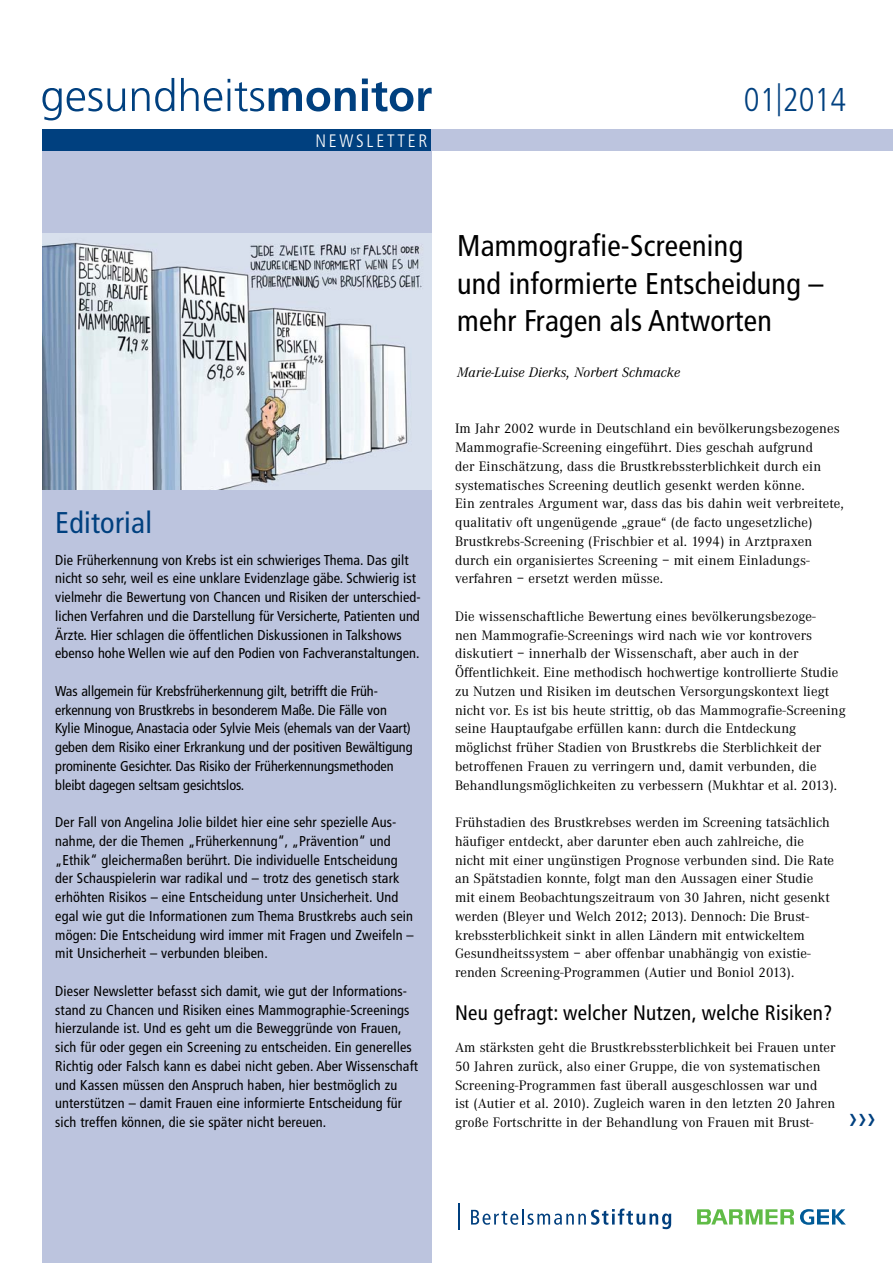
<style>
.page{position:relative;width:893px;height:1263px;background:#fff}
.page>*{position:absolute;margin:0;border:0;box-sizing:border-box;transform-origin:0 0}
.t1{font:300 condensed 33px "Frutiger LT Pro";color:#00407f}
.t2{font:condensed 30px/37.5px "Frutiger LT Pro";letter-spacing:.01em;color:#000}
.t3{font:condensed 30px "Frutiger LT Pro";letter-spacing:.01em;color:#00407f}
.t4{font:condensed 21px "Frutiger LT Pro";letter-spacing:.015em;color:#000}
.t5{font:300 condensed 18px "Frutiger LT Pro";letter-spacing:.15em;color:#fff}
.t6{font:14.25px/18.8px "Corporate A";letter-spacing:.005em;color:#000}
.t7{font:condensed 14.25px/18.8px "Frutiger LT Pro";letter-spacing:.01em;color:#000}
.t8{font:italic 14.25px "Corporate A";letter-spacing:.01em;color:#000}
</style>
<div class="page">
<div style="left:42px;top:151px;width:390px;height:1112px;background:#bcc4de"></div>
<svg style="left:471px;top:1209px;width:200px;height:20px"></svg>
<svg style="left:458px;top:1203px;width:1px;height:27px"></svg>
<svg style="left:697px;top:1209px;width:97px;height:16px"></svg>
<svg style="left:800px;top:1209px;width:46px;height:16px"></svg>
<svg style="left:42px;top:78px;width:390px;height:42px"></svg>
<div style="left:42px;top:130px;width:390px;height:21px;background:#00407f"></div>
<div style="left:432px;top:130px;width:461px;height:21px;background:#bcc4de"></div>
<img style="left:43px;top:234px;width:389px;height:256px">
<p class="t5" style="left:315px;top:134px;width:113px">NEWSLETTER</p>
<h1 class="t1" style="left:744px;top:87px;width:104px">01|2014</h1>
<h2 class="t3" style="left:55px;top:512px;width:98px">Editorial</h2>
<p class="t7" style="left:55px;top:552px;width:367px">Die Früherkennung von Krebs ist ein schwieriges Thema. Das gilt nicht so sehr, weil es eine unklare Evidenzlage gäbe. Schwierig ist vielmehr die Bewertung von Chancen und Risiken der unterschied&shy;lichen Verfahren und die Darstellung für Versicherte, Patienten und Ärzte. Hier schlagen die öffentlichen Diskussionen in Talkshows ebenso hohe Wellen wie auf den Podien von Fachveranstaltungen.</p>
<p class="t7" style="left:55px;top:683px;width:359px">Was allgemein für Krebsfrüherkennung gilt, betrifft die Früh&shy;erkennung von Brustkrebs in besonderem Maße. Die Fälle von Kylie Minogue, Anastacia oder Sylvie Meis (ehemals van der Vaart) geben dem Risiko einer Erkrankung und der positiven Bewältigung prominente Gesichter. Das Risiko der Früherkennungs methoden bleibt dagegen seltsam gesichtslos.</p>
<p class="t7" style="left:55px;top:814px;width:360px">Der Fall von Angelina Jolie bildet hier eine sehr spezielle Aus&shy;nahme, der die Themen „Früherkennung“, „Prävention“ und „Ethik“ gleichermaßen berührt. Die individuelle Entscheidung der Schauspielerin war radikal und – trotz des genetisch stark erhöhten Risikos – eine Entscheidung unter Unsicherheit. Und egal wie gut die Informationen zum Thema Brustkrebs auch sein mögen: Die Entscheidung wird immer mit Fragen und Zweifeln – mit Unsicherheit – verbunden bleiben.</p>
<p class="t7" style="left:55px;top:983px;width:364px">Dieser Newsletter befasst sich damit, wie gut der Informations&shy;stand zu Chancen und Risiken eines Mammographie-Screenings hierzulande ist. Und es geht um die Beweggründe von Frauen, sich für oder gegen ein Screening zu entscheiden. Ein generelles Richtig oder Falsch kann es dabei nicht geben. Aber Wissenschaft und Kassen müssen den Anspruch haben, hier bestmöglich zu unterstützen – damit Frauen eine informierte Entscheidung für sich treffen können, die sie später nicht bereuen.</p>
<h2 class="t2" style="left:457px;top:230px;width:368px">Mammografie-Screening<br>und informierte Entscheidung – mehr Fragen als Antworten</h2>
<p class="t8" style="left:457px;top:367px;width:225px">Marie-Luise Dierks, Norbert Schmacke</p>
<p class="t6" style="left:455px;top:421px;width:390px">Im Jahr 2002 wurde in Deutschland ein bevölkerungsbezogenes Mammografie-Screening eingeführt. Dies geschah aufgrund<br>der Einschätzung, dass die Brustkrebssterblichkeit durch ein systematisches Screening deutlich gesenkt werden könne.<br>Ein zentrales Argument war, dass das bis dahin weit verbreitete, qualitativ oft ungenügende „graue“ (de facto ungesetzliche)<br>Brustkrebs-Screening (Frischbier et al. 1994) in Arztpraxen durch ein organisiertes Screening – mit einem Einladungs&shy;verfahren – ersetzt werden müsse.</p>
<p class="t6" style="left:455px;top:608px;width:392px">Die wissenschaftliche Bewertung eines bevölkerungsbezoge-<br>nen Mammografie-Screenings wird nach wie vor kontrovers diskutiert – innerhalb der Wissenschaft, aber auch in der Öffentlichkeit. Eine methodisch hochwertige kontrollierte Studie zu Nutzen und Risiken im deutschen Versorgungskontext liegt nicht vor. Es ist bis heute strittig, ob das Mammografie- Screening seine Haupt aufgabe erfüllen kann: durch die Entdeckung möglichst früher Stadien von Brustkrebs die Sterblichkeit der betroffenen Frauen zu verringern und, damit verbunden, die Behandlungsmöglichkeiten zu verbessern (Mu khtar et al. 2013).</p>
<p class="t6" style="left:455px;top:814px;width:381px">Frühstadien des Brustkrebses werden im Screening tatsächlich häufiger entdeckt, aber darunter eben auch zahlreiche, die nicht mit einer ungünstigen Prognose verbunden sind. Die Rate an Spätstadien konnte, folgt man den Aussagen einer Studie mit einem Beobachtungszeitraum von 30 Jahren, nicht gesenkt werden (Bl eyer und Welch 2012; 2013). Dennoch: Die Brust&shy;krebssterblichkeit sinkt in allen Ländern mit ent wickeltem Gesundheitssystem – aber offenbar unabhängig von exis tie&shy;renden Screening-Programmen (Aut ier und Boniol 2013).</p>
<h3 class="t4" style="left:455px;top:1005px;width:379px">Neu gefragt: welcher Nutzen, welche Risiken?</h3>
<p class="t6" style="left:455px;top:1039px;width:382px">Am stärksten geht die Brustkrebssterblichkeit bei Frauen unter 50 Jahren zurück, also einer Gruppe, die von systematischen Screening-Programmen fast überall ausgeschlossen war und<br>ist (Aut ier et al. 2010). Zugleich waren in den letzten 20 Jahren große Fortschritte in der Behandlung von Frauen mit Brust-</p>
</div>
